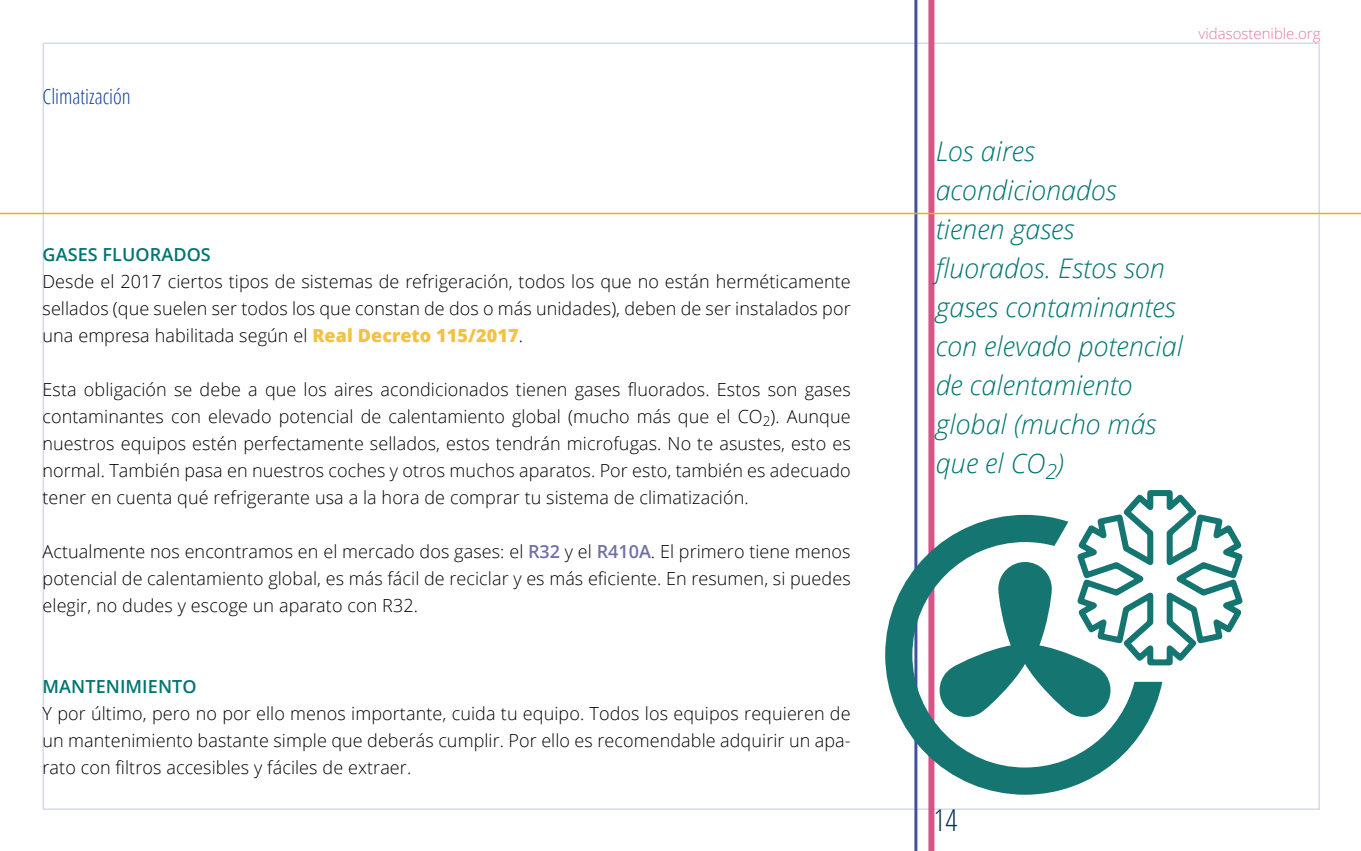
<style>
.page{position:relative;width:1361px;height:851px;background:#fff}
.page>*{position:absolute;margin:0;border:0;box-sizing:border-box;transform-origin:0 0}
.t1{font:300 condensed 30px "Open Sans";color:#042f58}
.t2{font:italic 300 27px/39px "Open Sans";color:#007571}
.t3{font:300 condensed 21px "Open Sans";color:#114199}
.t4{font:300 18px/27px "Open Sans";letter-spacing:.005em;color:#000;text-align:justify}
.t5{font:600 18px "Open Sans";letter-spacing:.005em;color:#007571}
.t6{font:300 15px "Open Sans";color:#e8759f}
.s1{font-weight:800;color:#f4c141}
.s2{font-weight:600;color:#6f70a5}
</style>
<div class="page">
<div style="left:928px;top:0;width:6px;height:850px;background:#de5186"></div>
<hr style="left:914px;top:0;width:3px;height:850px;background:#4051a3">
<hr style="left:0;top:213px;width:1361px;height:1px;background:#f1b000">
<svg style="left:885px;top:514px;width:264px;height:280px"></svg>
<svg style="left:936px;top:490px;width:307px;height:230px"></svg>
<p class="t3" style="left:43px;top:82px;width:90px">Climatización</p>
<p class="t5" style="left:43px;top:242px;width:170px">GASES FLUORADOS</p>
<p class="t4" style="left:43px;top:267px;width:809px">Desde el 2017 ciertos tipos de sistemas de refrigeración, todos los que no están herméticamente sellados (que suelen ser todos los que constan de dos o más unidades), deben de ser instalados por una empresa habilitada según el <span class="s1">Real Decreto 115/2017</span>.</p>
<p class="t4" style="left:43px;top:375px;width:810px">Esta obligación se debe a que los aires acondicionados tienen gases fluorados. Estos son gases contaminantes con elevado potencial de calentamiento global (mucho más que el CO<sub>2</sub>). Aunque nuestros equipos estén perfectamente sellados, estos tendrán microfugas. No te asustes, esto es normal. También pasa en nuestros coches y otros muchos aparatos. Por esto, también es adecuado tener en cuenta qué refrigerante usa a la hora de comprar tu sistema de climatización.</p>
<p class="t4" style="left:43px;top:537px;width:809px">Actualmente nos encontramos en el mercado dos gases: el <span class="s2">R32</span> y el <span class="s2">R410A</span>. El primero tiene menos potencial de calentamiento global, es más fácil de reciclar y es más eficiente. En resumen, si puedes elegir, no dudes y escoge un aparato con R32.</p>
<p class="t5" style="left:43px;top:674px;width:156px">MANTENIMIENTO</p>
<p class="t4" style="left:43px;top:699px;width:809px">Y por último, pero no por ello menos importante, cuida tu equipo. Todos los equipos requieren de un mantenimiento bastante simple que deberás cumplir. Por ello es recomendable adquirir un apa&shy;rato con filtros accesibles y fáciles de extraer.</p>
<p class="t6" style="left:1198px;top:24px;width:124px">vidasostenible.org</p>
<h2 class="t2" style="left:935px;top:131px;width:249px">Los aires acondicionados tienen gases fluorados. Estos son gases contaminantes con elevado potencial de calentamiento global (mucho más que el CO<sub>2</sub>)</h2>
<h1 class="t1" style="left:933px;top:800px;width:25px">14</h1>
</div>
